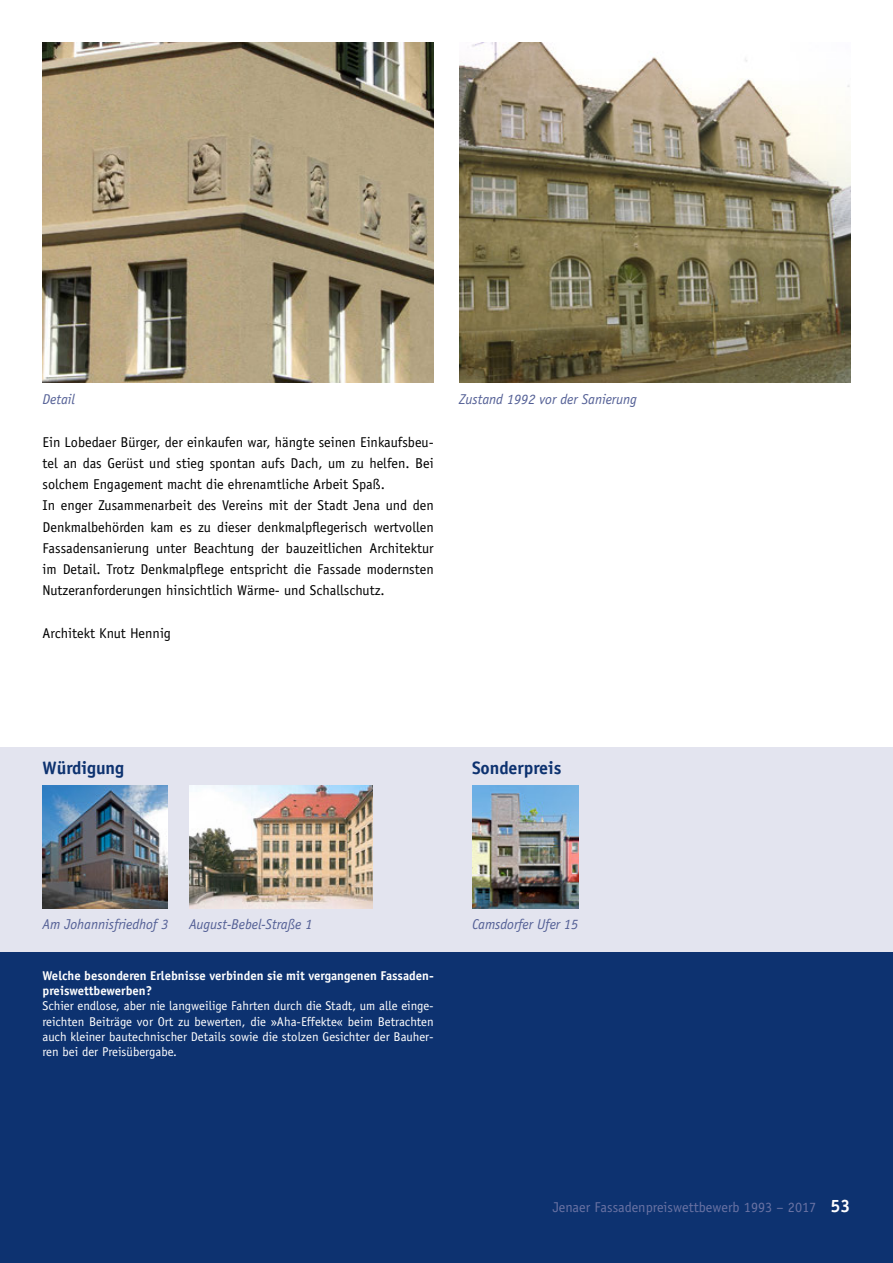
<style>
.page{position:relative;width:893px;height:1263px;background:#fff}
.page>*{position:absolute;margin:0;border:0;box-sizing:border-box;transform-origin:0 0}
.t1{font:700 18px "Officina Sans";letter-spacing:-.005em;color:#0d3270}
.t2{font:14.25px/21.3px "Officina Sans";color:#000}
.t3{font:italic 14.25px "Officina Sans";letter-spacing:-.005em;color:#535f95}
.t4{font:14.25px "Officina Sans";color:#6972a3}
.t5{font:12.75px/15.3px "Officina Sans";color:#fff;text-align:justify}
.t6{font:700 12.75px/15.3px "Officina Sans";color:#fff}
.s1{font-weight:700;font-size:18px;color:#fff}
</style>
<div class="page">
<img style="left:43px;top:43px;width:391px;height:340px">
<img style="left:459px;top:43px;width:391px;height:340px">
<div style="left:0;top:927px;width:893px;height:336px;background:#0d3270"></div>
<div style="left:0;top:747px;width:893px;height:204px;background:#e3e4ef"></div>
<img style="left:43px;top:786px;width:125px;height:123px">
<img style="left:472px;top:786px;width:106px;height:123px">
<img style="left:189px;top:786px;width:183px;height:123px">
<p class="t3" style="left:43px;top:391px;width:34px">Detail</p>
<p class="t3" style="left:459px;top:391px;width:179px">Zustand 1992 vor der Sanierung</p>
<p class="t2" style="left:43px;top:431px;width:393px">Ein Lobedaer Bürger, der einkaufen war, hängte seinen Einkaufsbeu&shy;tel an das Gerüst und stieg spontan aufs Dach, um zu helfen. Bei solchem Engagement macht die ehrenamtliche Arbeit Spaß.<br>In enger Zusammenarbeit des Vereins mit der Stadt Jena und den Denkmalbehörden kam es zu dieser denkmalpflegerisch wertvollen Fassadensanierung unter Beachtung der bauzeitlichen Architektur im Detail. Trotz Denkmalpflege entspricht die Fassade modernsten Nutzeranforderungen hinsichtlich Wärme- und Schallschutz.</p>
<p class="t2" style="left:43px;top:622px;width:130px">Architekt Knut Hennig</p>
<p class="t1" style="left:43px;top:757px;width:83px">Würdigung</p>
<p class="t1" style="left:472px;top:757px;width:91px">Sonderpreis</p>
<p class="t3" style="left:43px;top:916px;width:127px">Am Johannisfriedhof 3</p>
<p class="t3" style="left:472px;top:916px;width:108px">Camsdorfer Ufer 15</p>
<p class="t3" style="left:189px;top:916px;width:125px">August-Bebel-Straße 1</p>
<p class="t6" style="left:43px;top:967px;width:393px">Welche besonderen Erlebnisse verbinden sie mit vergangenen Fassaden&shy;preiswettbewerben?</p>
<p class="t5" style="left:43px;top:998px;width:393px">Schier endlose, aber nie langweilige Fahrten durch die Stadt, um alle einge&shy;reichten Beiträge vor Ort zu bewerten, die »Aha-Effekte« beim Betrachten auch kleiner bautechnischer Details sowie die stolzen Gesichter der Bauher&shy;ren bei der Preisübergabe.</p>
<p class="t4" style="left:553px;top:1199px;width:299px">Jenaer Fassadenpreiswettbewerb 1993 – 2017 <span class="s1">53</span></p>
</div>
